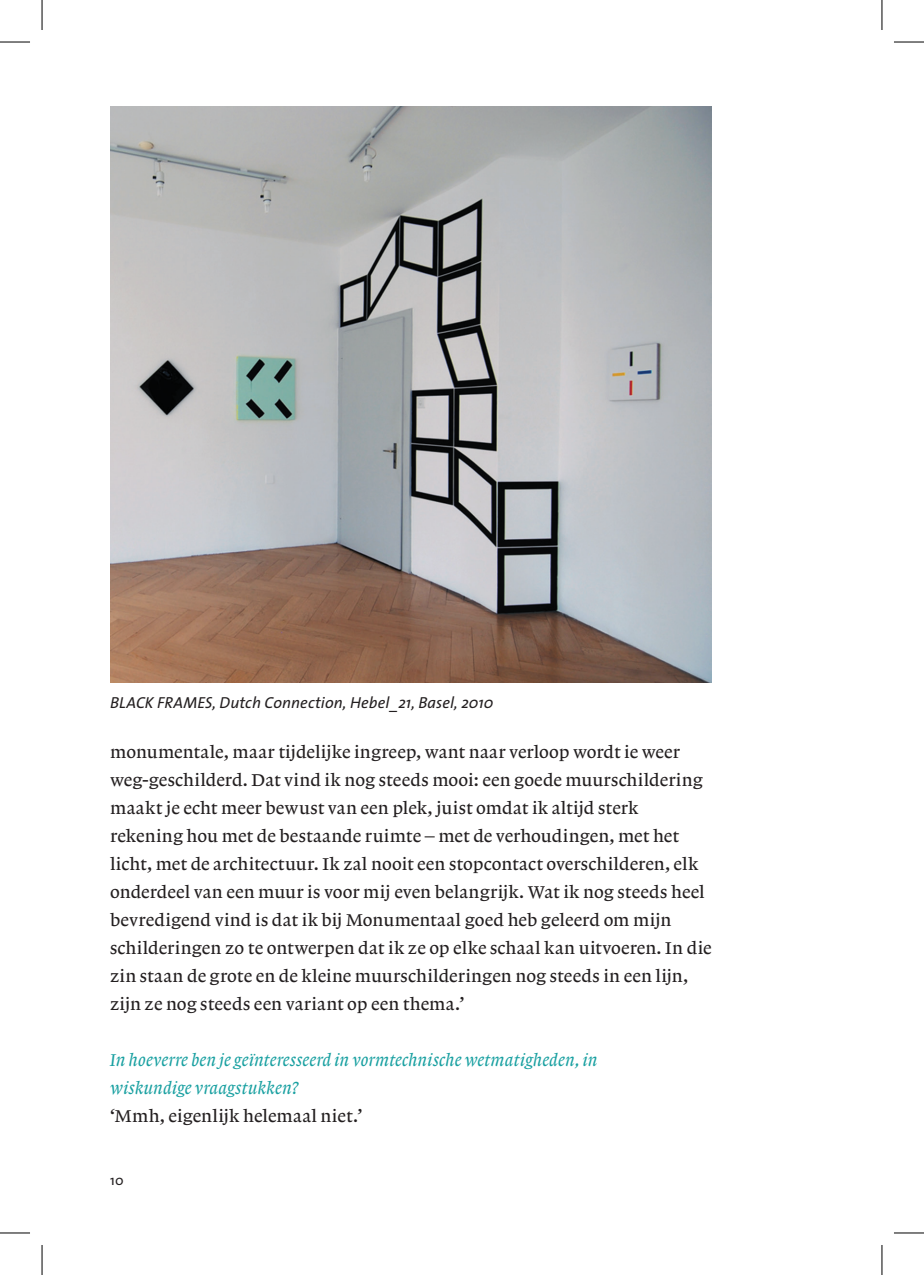
<style>
.page{position:relative;width:924px;height:1275px;background:#fff}
.page>*{position:absolute;margin:0;border:0;box-sizing:border-box;transform-origin:0 0}
.t1{font:18px/28px "Lexicon No 1 Roman A";letter-spacing:.005em;color:#231f20}
.t2{font:18px/28px "Lexicon No 1 Italic A";letter-spacing:.005em;color:#19a0a1}
.t3{font:italic 16px "The Sans";letter-spacing:.005em;color:#231f20}
.t4{font:14px "The Sans Plain";color:#231f20}
</style>
<div class="page">
<img style="left:110px;top:106px;width:601px;height:577px">
<hr style="left:0;top:42px;width:30px;height:1px;background:#000">
<hr style="left:893px;top:42px;width:30px;height:1px;background:#000">
<hr style="left:0;top:1232px;width:30px;height:1px;background:#000">
<hr style="left:893px;top:1232px;width:30px;height:1px;background:#000">
<hr style="left:42px;top:0;width:1px;height:30px;background:#000">
<hr style="left:42px;top:1245px;width:1px;height:30px;background:#000">
<hr style="left:881px;top:0;width:1px;height:30px;background:#000">
<hr style="left:881px;top:1245px;width:1px;height:30px;background:#000">
<p class="t3" style="left:110px;top:689px;width:385px">BLACK FRAMES, Dutch Connection, Hebel_21, Basel, 2010</p>
<p class="t1" style="left:110px;top:738px;width:602px">monumentale, maar tijdelijke ingreep, want naar verloop wordt ie weer weg-geschilderd. Dat vind ik nog steeds mooi: een goede muurschildering maakt je echt meer bewust van een plek, juist omdat ik altijd sterk rekening hou met de bestaande ruimte – met de verhoudingen, met het licht, met de architectuur. Ik zal nooit een stopcontact overschilderen, elk onderdeel van een muur is voor mij even belangrijk. Wat ik nog steeds heel bevredigend vind is dat ik bij Monumentaal goed heb geleerd om mijn schilderingen zo te ontwerpen dat ik ze op elke schaal kan uitvoeren. In die zin staan de grote en de kleine muurschilderingen nog steeds in een lijn, zijn ze nog steeds een variant op een thema.’</p>
<p class="t2" style="left:110px;top:1046px;width:489px">In hoeverre ben je geïnteresseerd in vormtechnische wetmatigheden, in wiskundige vraagstukken?</p>
<p class="t1" style="left:110px;top:1102px;width:254px">‘Mmh, eigenlijk helemaal niet.’</p>
<p class="t4" style="left:110px;top:1169px;width:15px">10</p>
</div>
